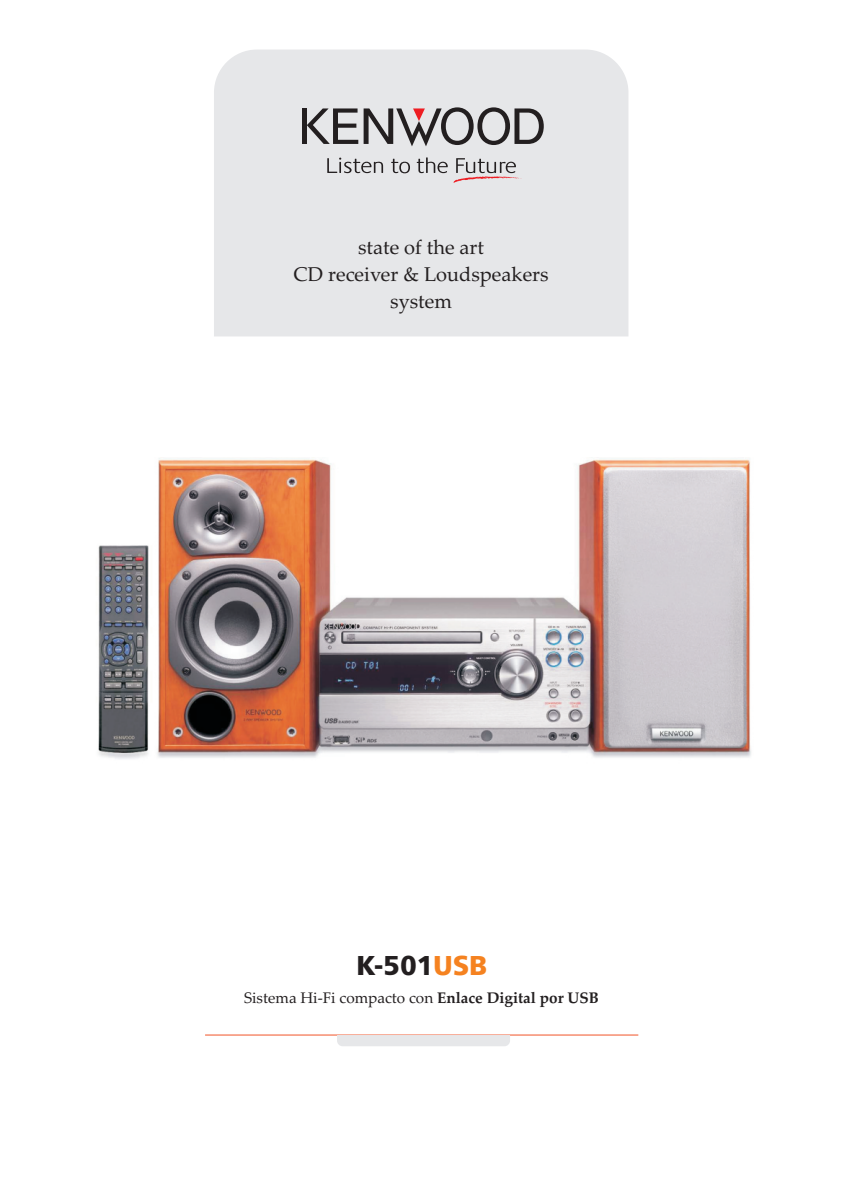
<style>
.page{position:relative;width:842px;height:1191px;background:#fff}
.page>*{position:absolute;margin:0;border:0;box-sizing:border-box;transform-origin:0 0}
.t1{font:27.4px "Humanist 777 BT Black B";color:#231f20}
.t2{font:20px/27px "Palatino Linotype";color:#231f20;text-align:center}
.t3{font:15.4px "Palatino Linotype";color:#231f20}
.s1{color:#f58220}
.s2{font-weight:700}
</style>
<div class="page">
<div style="left:214px;top:50px;width:414px;height:286px;background:#e6e7e9"></div>
<div style="left:302px;top:108px;width:5px;height:36px;background:#231f20"></div>
<svg style="left:307px;top:108px;width:51px;height:36px;background:#a2a2a3"></svg>
<svg style="left:364px;top:107px;width:180px;height:39px;background:#a6a3a5"></svg>
<svg style="left:327px;top:158px;width:56px;height:15px"></svg>
<svg style="left:391px;top:159px;width:19px;height:14px"></svg>
<svg style="left:417px;top:157px;width:105px;height:26px;background:#cdc6c8"></svg>
<hr style="left:205px;top:1034px;width:433px;height:1px;background:#f15427">
<div style="left:337px;top:1035px;width:173px;height:11px;background:#e6e7e9"></div>
<img style="left:98px;top:457px;width:653px;height:302px">
<p class="t2" style="left:294px;top:236px;width:256px">state of the art<br>CD receiver &amp; Loudspeakers system</p>
<h1 class="t1" style="left:356px;top:954px;width:132px">K-501<span class="s1">USB</span></h1>
<p class="t3" style="left:244px;top:991px;width:356px">Sistema Hi-Fi compacto con <span class="s2">Enlace Digital por USB</span></p>
</div>
